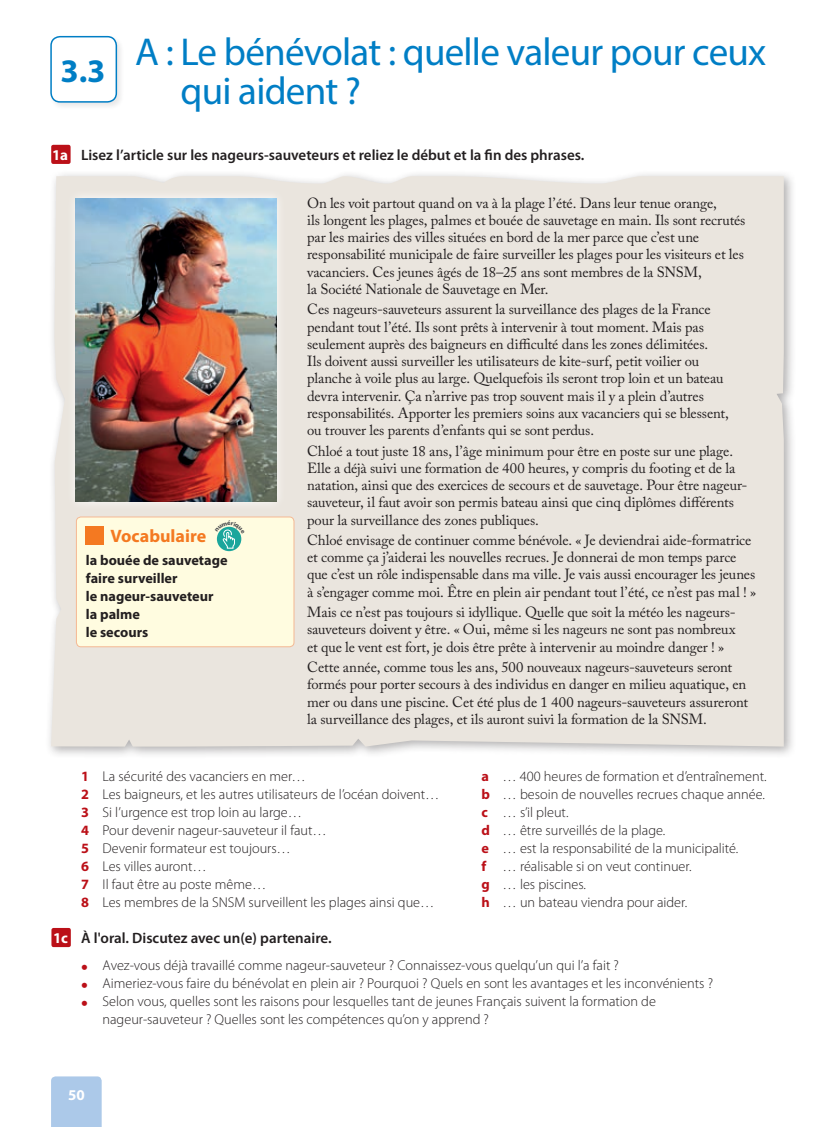
<style>
.page{position:relative;width:830px;height:1127px;background:#fff}
.page>*{position:absolute;margin:0;border:0;box-sizing:border-box;transform-origin:0 0}
.A_Head{font:39px/39px "Myriad Pro";letter-spacing:-.02em;color:#007ec5}
.Unit_number{font:700 33px "Myriad Pro";color:#007ec5}
.Vocab_Box_Head{font:700 18px "Myriad Pro";color:#f47921}
.Rubric{font:600 15px "Myriad Pro";color:#231f20}
.t1{font:700 15px "Myriad Pro";color:#fff}
.t2{font:14.7px/17.2px "Adobe Caslon Pro";letter-spacing:-.01em;color:#231f20}
.Questions{font:300 14.25px/18px "Myriad Pro";color:#231f20}
.Vocab_box_text{font:700 14.25px "Myriad Pro";color:#231f20}
.s1{font-weight:700;color:#bb1018}
.s2{font-weight:600;font-size:21.75px;color:#bb1018}
</style>
<div class="page">
<div style="left:51px;top:1076px;width:51px;height:51px;background:#acc9e9"></div>
<div style="left:45px;top:170px;width:750px;height:589px;background:#231f20;opacity:.35"></div>
<div style="left:51px;top:176px;width:732px;height:570px;background:#eae5de"></div>
<div style="left:49px;top:34px;width:76px;height:76px;background:#231f20;opacity:.1"></div>
<div style="left:51px;top:37px;width:65px;height:65px;background:#fff;border-radius:9px"></div>
<div style="left:50px;top:36px;width:67px;height:67px;border:2px solid #007ec5;border-radius:9px"></div>
<div style="left:51px;top:145px;width:20px;height:19px;background:#bb1018;border-radius:2px"></div>
<svg style="left:66px;top:188px;width:220px;height:323px;background:#e3e1db"></svg>
<img style="left:76px;top:198px;width:200px;height:303px">
<div style="left:76px;top:517px;width:218px;height:130px;background:#fffce0;border-radius:4px"></div>
<div style="left:86px;top:526px;width:18px;height:18px;background:#f47921"></div>
<div style="left:76px;top:517px;width:218px;height:130px;border:1px solid #f5b893;border-radius:4px"></div>
<div style="left:51px;top:928px;width:20px;height:19px;background:#bb1018;border-radius:2px"></div>
<svg style="left:217px;top:527px;width:24px;height:24px"></svg>
<svg style="left:216px;top:526px;width:26px;height:23px"></svg>
<p class="Unit_number" style="left:60px;top:52px;width:47px">3.3</p>
<p class="A_Head" style="left:180px;top:32px;width:587px;text-indent:-45px">A : Le bénévolat : quelle valeur pour ceux qui aident ?</p>
<p class="t1" style="left:52px;top:146px;width:17px">1a</p>
<p class="Rubric" style="left:81px;top:145px;width:504px">Lisez l’article sur les nageurs-sauveteurs et reliez le début et la fin des phrases.</p>
<p class="Vocab_Box_Head" style="left:110px;top:526px;width:97px">Vocabulaire</p>
<p class="Vocab_box_text" style="left:86px;top:552px;width:143px">la bouée de sauvetage</p>
<p class="Vocab_box_text" style="left:86px;top:570px;width:93px">faire surveiller</p>
<p class="Vocab_box_text" style="left:86px;top:588px;width:129px">le nageur-sauveteur</p>
<p class="Vocab_box_text" style="left:86px;top:606px;width:56px">la palme</p>
<p class="Vocab_box_text" style="left:86px;top:624px;width:64px">le secours</p>
<p class="t2" style="left:307px;top:194px;width:439px">On les voit partout quand on va à la plage l’été. Dans leur tenue orange,<br>ils longent les plages, palmes et bouée de sauvetage en main. Ils sont recrutés par les mairies des villes situées en bord de la mer parce que c’est une responsabilité municipale de faire surveiller les plages pour les visiteurs et les vacanciers. Ces jeunes âgés de 18–25 ans sont membres de la SNSM,<br>la Société Nationale de Sauvetage en Mer.</p>
<p class="t2" style="left:307px;top:301px;width:423px">Ces nageurs-sauveteurs assurent la surveillance des plages de la France pendant tout l’été. Ils sont prêts à intervenir à tout moment. Mais pas seulement auprès des baigneurs en difficulté dans les zones délimitées.<br>Ils doivent aussi surveiller les utilisateurs de kite-surf, petit voilier ou planche à voile plus au large. Quelquefois ils seront trop loin et un bateau devra intervenir. Ça n’arrive pas trop souvent mais il y a plein d’autres responsabilités. Apporter les premiers soins aux vacanciers qui se blessent, ou trouver les parents d’enfants qui se sont perdus.</p>
<p class="t2" style="left:307px;top:442px;width:441px">Chloé a tout juste 18 ans, l’âge minimum pour être en poste sur une plage.<br>Elle a déjà suivi une formation de 400 heures, y compris du footing et de la natation, ainsi que des exercices de secours et de sauvetage. Pour être nageur&shy;sauveteur, il faut avoir son permis bateau ainsi que cinq diplômes différents pour la surveillance des zones publiques.</p>
<p class="t2" style="left:307px;top:531px;width:450px">Chloé envisage de continuer comme bénévole. « Je deviendrai aide-formatrice et comme ça j’aiderai les nouvelles recrues. Je donnerai de mon temps parce que c’est un rôle indispensable dans ma ville. Je vais aussi encourager les jeunes à s’engager comme moi. Être en plein air pendant tout l’été, ce n’est pas mal ! »</p>
<p class="t2" style="left:307px;top:603px;width:430px;text-align:justify">Mais ce n’est pas toujours si idyllique. Quelle que soit la météo les nageurs&shy;sauveteurs doivent y être. « Oui, même si les nageurs ne sont pas nombreux et que le vent est fort, je dois être prête à intervenir au moindre danger ! »</p>
<p class="t2" style="left:307px;top:658px;width:442px">Cette année, comme tous les ans, 500 nouveaux nageurs-sauveteurs seront formés pour porter secours à des individus en danger en milieu aquatique, en mer ou dans une piscine. Cet été plus de 1 400 nageurs-sauveteurs assureront la surveillance des plages, et ils auront suivi la formation de la SNSM.</p>
<p class="Questions" style="left:81px;top:767px;width:226px"><span class="s1">1</span> La sécurité des vacanciers en mer…</p>
<p class="Questions" style="left:481px;top:767px;width:286px"><span class="s1">a</span> … 400 heures de formation et d’entraînement.</p>
<p class="Questions" style="left:81px;top:785px;width:359px"><span class="s1">2</span> Les baigneurs, et les autres utilisateurs de l’océan doivent…</p>
<p class="Questions" style="left:481px;top:785px;width:285px"><span class="s1">b</span> … besoin de nouvelles recrues chaque année.</p>
<p class="Questions" style="left:81px;top:803px;width:222px"><span class="s1">3</span> Si l’urgence est trop loin au large…</p>
<p class="Questions" style="left:481px;top:803px;width:89px"><span class="s1">c</span> … s’il pleut.</p>
<p class="Questions" style="left:81px;top:821px;width:247px"><span class="s1">4</span> Pour devenir nageur-sauveteur il faut…</p>
<p class="Questions" style="left:481px;top:821px;width:185px"><span class="s1">d</span> … être surveillés de la plage.</p>
<p class="Questions" style="left:81px;top:839px;width:211px"><span class="s1">5</span> Devenir formateur est toujours…</p>
<p class="Questions" style="left:481px;top:839px;width:258px"><span class="s1">e</span> … est la responsabilité de la municipalité.</p>
<p class="Questions" style="left:81px;top:857px;width:127px"><span class="s1">6</span> Les villes auront…</p>
<p class="Questions" style="left:481px;top:857px;width:211px"><span class="s1">f</span> … réalisable si on veut continuer.</p>
<p class="Questions" style="left:81px;top:875px;width:186px"><span class="s1">7</span> Il faut être au poste même…</p>
<p class="Questions" style="left:481px;top:875px;width:106px"><span class="s1">g</span> … les piscines.</p>
<p class="Questions" style="left:81px;top:893px;width:354px"><span class="s1">8</span> Les membres de la SNSM surveillent les plages ainsi que…</p>
<p class="Questions" style="left:481px;top:893px;width:207px"><span class="s1">h</span> … un bateau viendra pour aider.</p>
<p class="t1" style="left:53px;top:929px;width:16px">1c</p>
<p class="Rubric" style="left:81px;top:928px;width:252px">À l'oral. Discutez avec un(e) partenaire.</p>
<p class="Questions" style="left:81px;top:956px;width:539px"><span class="s2">•</span> Avez-vous déjà travaillé comme nageur-sauveteur ? Connaissez-vous quelqu’un qui l’a fait ?</p>
<p class="Questions" style="left:81px;top:974px;width:633px"><span class="s2">•</span> Aimeriez-vous faire du bénévolat en plein air ? Pourquoi ? Quels en sont les avantages et les inconvénients ?</p>
<p class="Questions" style="left:102px;top:992px;width:554px;text-indent:-21px"><span class="s2">•</span> Selon vous, quelles sont les raisons pour lesquelles tant de jeunes Français suivent la formation de nageur-sauveteur ? Quelles sont les compétences qu’on y apprend ?</p>
<p class="t1" style="left:68px;top:1087px;width:18px">50</p>
</div>
